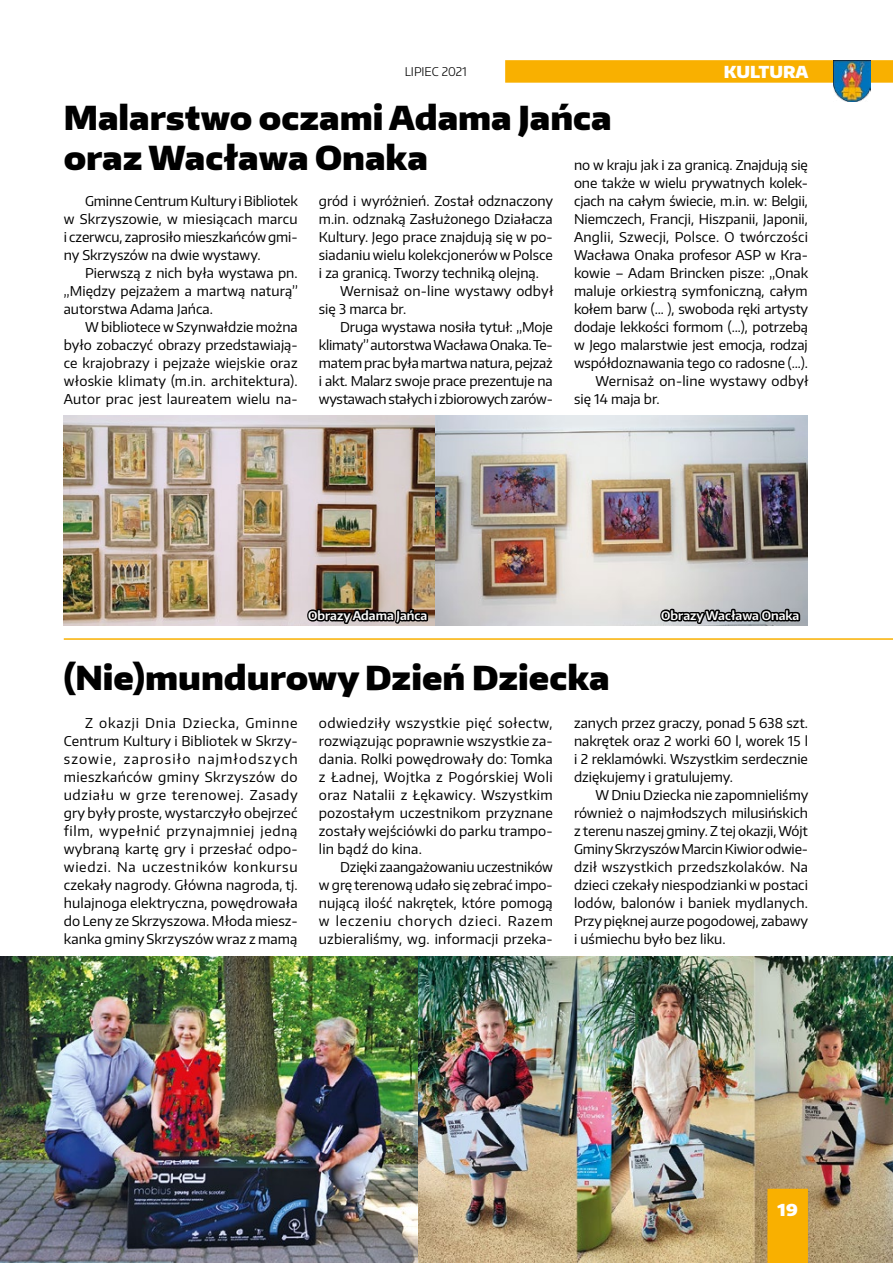
<style>
.page{position:relative;width:893px;height:1263px;background:#fff}
.page>*{position:absolute;margin:0;border:0;box-sizing:border-box;transform-origin:0 0}
.t1{font:900 33px/39.6px "Encode Sans";color:#000}
.t2{font:900 16.5px "Encode Sans";color:#fff}
.t3{font:13.5px/18px "Encode Sans";color:#000;text-align:justify}
.t4{font:13.5px "Encode Sans";letter-spacing:.02em;color:#000}
.t5{font:600 12px "Encode Sans";color:#fff}
.t6{font:300 12px "Encode Sans";color:#000}
</style>
<div class="page">
<div style="left:505px;top:60px;width:388px;height:23px;background:#f9b000"></div>
<img style="left:833px;top:60px;width:37px;height:41px">
<img style="left:0;top:957px;width:893px;height:306px">
<hr style="left:64px;top:638px;width:829px;height:2px;background:#f9b000">
<div style="left:767px;top:1189px;width:41px;height:74px;background:#f9b000"></div>
<img style="left:64px;top:415px;width:744px;height:211px">
<svg style="left:305px;top:607px;width:125px;height:33px"></svg>
<svg style="left:658px;top:607px;width:144px;height:33px"></svg>
<p class="t6" style="left:405px;top:63px;width:64px">LIPIEC 2021</p>
<p class="t2" style="left:724px;top:61px;width:86px">KULTURA</p>
<h1 class="t1" style="left:64px;top:97px;width:549px">Malarstwo oczami Adama Jańca oraz Wacława Onaka</h1>
<p class="t3" style="left:574px;top:155px;width:235px">no w kraju jak i za granicą. Znajdują się</p>
<p class="t3" style="left:574px;top:173px;width:235px">one także w wielu prywatnych kolek-</p>
<p class="t3" style="left:574px;top:191px;width:235px">cjach na całym świecie, m.in. w: Belgii,</p>
<p class="t3" style="left:574px;top:209px;width:235px">Niemczech, Francji, Hiszpanii, Japonii,</p>
<p class="t4" style="left:574px;top:228px;width:235px">Anglii, Szwecji, Polsce. O twórczości</p>
<p class="t3" style="left:574px;top:245px;width:235px">Wacława Onaka profesor ASP w Kra-</p>
<p class="t3" style="left:574px;top:263px;width:236px">kowie – Adam Brincken pisze: „Onak</p>
<p class="t3" style="left:574px;top:281px;width:235px">maluje orkiestrą symfoniczną, całym</p>
<p class="t3" style="left:574px;top:299px;width:236px">kołem barw (… ), swoboda ręki artysty</p>
<p class="t3" style="left:574px;top:317px;width:235px">dodaje lekkości formom (…), potrzebą</p>
<p class="t3" style="left:574px;top:335px;width:235px">w Jego malarstwie jest emocja, rodzaj</p>
<p class="t3" style="left:574px;top:353px;width:235px">współdoznawania tego co radosne (…).</p>
<p class="t3" style="left:595px;top:371px;width:215px">Wernisaż on-line wystawy odbył</p>
<p class="t3" style="left:574px;top:389px;width:87px">się 14 maja br.</p>
<p class="t3" style="left:319px;top:191px;width:236px">gród i wyróżnień. Został odznaczony m.in. odznaką Zasłużonego Działacza Kultury. Jego prace znajdują się w po&shy;siadaniu wielu kolekcjonerów w Polsce i za granicą. Tworzy techniką olejną.</p>
<p class="t3" style="left:319px;top:281px;width:236px;text-indent:21px">Wernisaż on-line wystawy odbył się 3 marca br.</p>
<p class="t3" style="left:319px;top:317px;width:235px;text-indent:21px">Druga wystawa nosiła tytuł: „Moje klimaty” autorstwa Wacława Onaka. Te&shy;matem prac była martwa natura, pejzaż i akt. Malarz swoje prace prezentuje na wystawach stałych i zbiorowych zarów-</p>
<p class="t3" style="left:64px;top:191px;width:236px;text-indent:21px">Gminne Centrum Kultury i Bibliotek w Skrzyszowie, w miesiącach marcu i czerwcu, zaprosiło mieszkańców gmi&shy;ny Skrzyszów na dwie wystawy.</p>
<p class="t3" style="left:64px;top:263px;width:236px;text-indent:21px">Pierwszą z nich była wystawa pn. „Między pejzażem a martwą naturą” autorstwa Adama Jańca.</p>
<p class="t3" style="left:64px;top:317px;width:235px;text-indent:21px">W bibliotece w Szynwałdzie można było zobaczyć obrazy przedstawiają&shy;ce krajobrazy i pejzaże wiejskie oraz włoskie klimaty (m.in. architektura).<br>Autor prac jest laureatem wielu na-</p>
<p class="t5" style="left:308px;top:608px;width:121px">Obrazy Adama Jańca</p>
<p class="t5" style="left:661px;top:608px;width:140px">Obrazy Wacława Onaka</p>
<h1 class="t1" style="left:64px;top:656px;width:547px">(Nie)mundurowy Dzień Dziecka</h1>
<p class="t3" style="left:64px;top:713px;width:236px;text-indent:21px">Z okazji Dnia Dziecka, Gminne Centrum Kultury i Bibliotek w Skrzy&shy;szowie, zaprosiło najmłodszych mieszkańców gminy Skrzyszów do udziału w grze terenowej. Zasady gry były proste, wystarczyło obejrzeć film, wypełnić przynajmniej jedną wybraną kartę gry i przesłać odpo&shy;wiedzi. Na uczestników konkursu czekały nagrody. Główna nagroda, tj. hulajnoga elektryczna, powędrowała do Leny ze Skrzyszowa. Młoda miesz&shy;kanka gminy Skrzyszów wraz z mamą</p>
<p class="t3" style="left:319px;top:713px;width:235px">odwiedziły wszystkie pięć sołectw, rozwiązując poprawnie wszystkie za&shy;dania. Rolki powędrowały do: Tomka z Ładnej, Wojtka z Pogórskiej Woli oraz Natalii z Łękawicy. Wszystkim pozostałym uczestnikom przyznane zostały wejściówki do parku trampo&shy;lin bądź do kina.</p>
<p class="t3" style="left:319px;top:857px;width:236px;text-indent:21px">Dzięki zaangażowaniu uczestników w grę terenową udało się zebrać impo&shy;nującą ilość nakrętek, które pomogą w leczeniu chorych dzieci. Razem uzbieraliśmy, wg. informacji przeka-</p>
<p class="t3" style="left:574px;top:713px;width:235px">zanych przez graczy, ponad 5 638 szt. nakrętek oraz 2 worki 60 l, worek 15 l i 2 reklamówki. Wszystkim serdecznie dziękujemy i gratulujemy.</p>
<p class="t3" style="left:574px;top:785px;width:236px;text-indent:21px">W Dniu Dziecka nie zapomnieliśmy również o najmłodszych milusińskich z terenu naszej gminy. Z tej okazji, Wójt Gminy Skrzyszów Marcin Kiwior odwie&shy;dził wszystkich przedszkolaków. Na dzieci czekały niespodzianki w postaci lodów, balonów i baniek mydlanych.<br>Przy pięknej aurze pogodowej, zabawy i uśmiechu było bez liku.</p>
<p class="t2" style="left:778px;top:1199px;width:22px">19</p>
</div>
